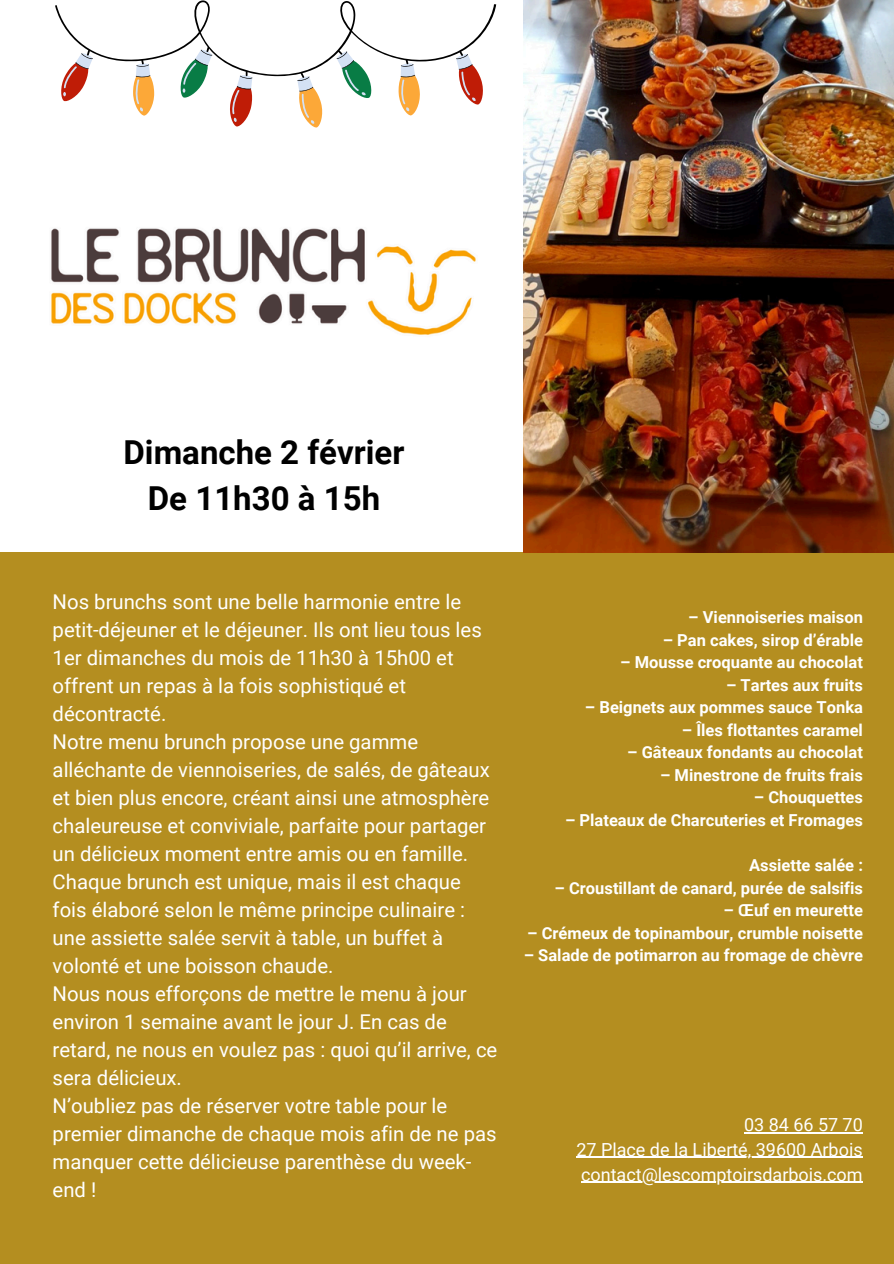
<style>
.page{position:relative;width:894px;height:1264px;background:#fff}
.page>*{position:absolute;margin:0;border:0;box-sizing:border-box;transform-origin:0 0}
.t1{font:700 33px/46.2px "Roboto";color:#000;text-align:center}
.t2{font:20.4px/28px "Roboto";color:#fff}
.t3{font:18px "Roboto";color:#fff}
.t4{font:700 16.5px "Roboto";color:#fff}
</style>
<div class="page">
<div style="left:0;top:0;width:893px;height:1263px;background:#b48e20"></div>
<div style="left:0;top:0;width:523px;height:551px;background:#fff"></div>
<img style="left:523px;top:0;width:370px;height:552px">
<svg style="left:55px;top:0;width:441px;height:128px;background:#f0eae5"></svg>
<hr style="left:743px;top:1132px;width:119px;height:1px;background:#fff">
<hr style="left:576px;top:1156px;width:286px;height:1px;background:#fff">
<hr style="left:581px;top:1181px;width:281px;height:1px;background:#fff">
<p class="t1" style="left:123px;top:430px;width:282px">Dimanche 2 février<br>De 11h30 à 15h</p>
<p class="t2" style="left:53px;top:588px;width:446px">Nos brunchs sont une belle harmonie entre le petit-déjeuner et le déjeuner. Ils ont lieu tous les 1er dimanches du mois de 11h30 à 15h00 et offrent un repas à la fois sophistiqué et décontracté.<br>Notre menu brunch propose une gamme alléchante de viennoiseries, de salés, de gâteaux et bien plus encore, créant ainsi une atmosphère chaleureuse et conviviale, parfaite pour partager un délicieux moment entre amis ou en famille.<br>Chaque brunch est unique, mais il est chaque fois élaboré selon le même principe culinaire : une assiette salée servit à table, un buffet à volonté et une boisson chaude.<br>Nous nous efforçons de mettre le menu à jour environ 1 semaine avant le jour J. En cas de retard, ne nous en voulez pas : quoi qu’il arrive, ce sera délicieux.<br>N’oubliez pas de réserver votre table pour le premier dimanche de chaque mois afin de ne pas manquer cette délicieuse parenthèse du week&shy;end !</p>
<h1 class="t4" style="left:688px;top:608px;width:176px">– Viennoiseries maison</h1>
<h1 class="t4" style="left:662px;top:630px;width:202px">– Pan cakes, sirop d’érable</h1>
<h1 class="t4" style="left:620px;top:653px;width:244px">– Mousse croquante au chocolat</h1>
<h1 class="t4" style="left:725px;top:675px;width:138px">– Tartes aux fruits</h1>
<h1 class="t4" style="left:584px;top:698px;width:279px">– Beignets aux pommes sauce Tonka</h1>
<h1 class="t4" style="left:681px;top:720px;width:182px">– Îles flottantes caramel</h1>
<h1 class="t4" style="left:627px;top:743px;width:237px">– Gâteaux fondants au chocolat</h1>
<h1 class="t4" style="left:660px;top:765px;width:204px">– Minestrone de fruits frais</h1>
<h1 class="t4" style="left:753px;top:788px;width:111px">– Chouquettes</h1>
<h1 class="t4" style="left:565px;top:810px;width:299px">– Plateaux de Charcuteries et Fromages</h1>
<p class="t4" style="left:749px;top:855px;width:115px">Assiette salée :</p>
<p class="t4" style="left:554px;top:878px;width:310px">– Croustillant de canard, purée de salsifis</p>
<p class="t4" style="left:723px;top:900px;width:141px">– Œuf en meurette</p>
<p class="t4" style="left:527px;top:923px;width:337px">– Crémeux de topinambour, crumble noisette</p>
<p class="t4" style="left:523px;top:945px;width:340px">– Salade de potimarron au fromage de chèvre</p>
<h2 class="t3" style="left:743px;top:1114px;width:120px">03 84 66 57 70</h2>
<h3 class="t3" style="left:576px;top:1139px;width:288px">27 Place de la Liberté, 39600 Arbois</h3>
<h3 class="t3" style="left:581px;top:1163px;width:283px">contact@lescomptoirsdarbois.com</h3>
</div>
